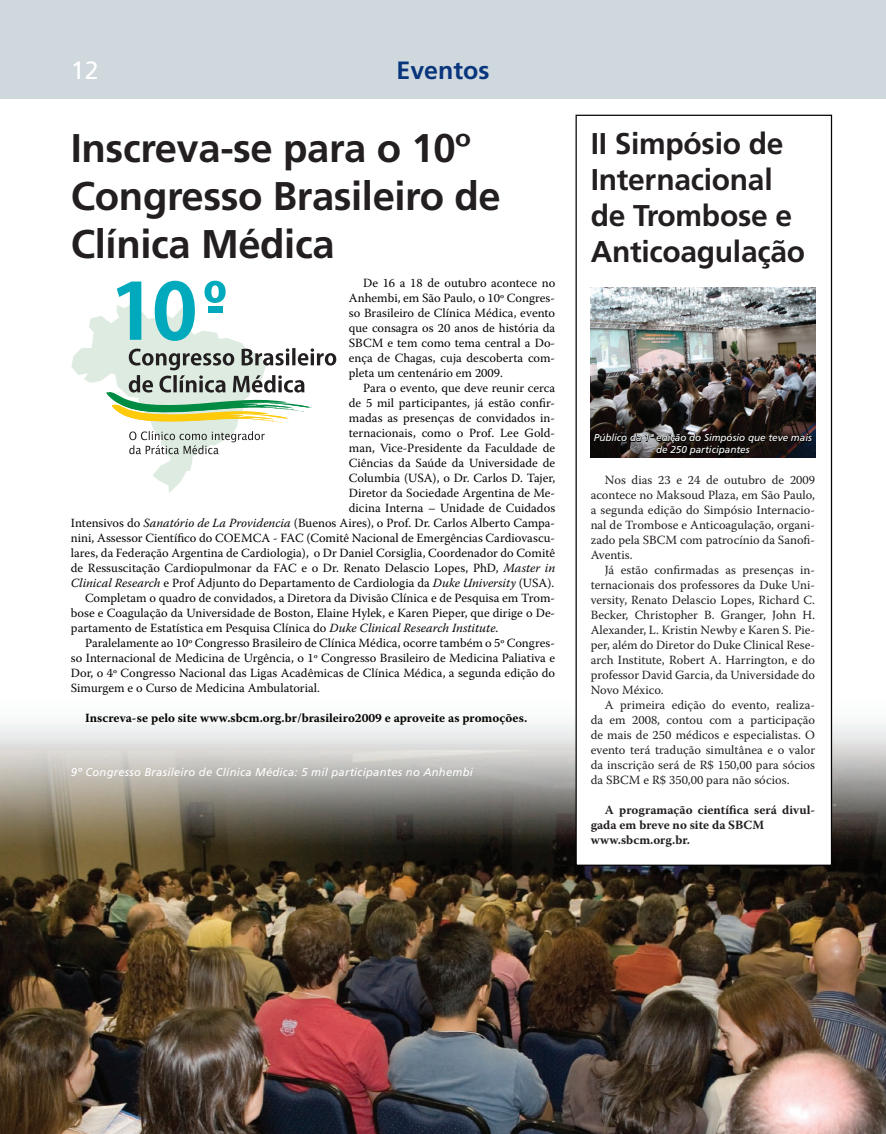
<style>
.page{position:relative;width:886px;height:1134px;background:#fff}
.page>*{position:absolute;margin:0;border:0;box-sizing:border-box;transform-origin:0 0}
.t1{font:700 40px/48px "Frutiger LT Std";letter-spacing:-.01em;color:#231f20}
.t2{font:700 30px/36px "Frutiger LT Std";letter-spacing:-.01em;color:#231f20}
.t3{font:700 25px "Frutiger LT Std";color:#08357c}
.t4{font:25px "Frutiger LT Std";color:#fff}
.t5{font:12.5px/15px "Warnock Pro";color:#040503;text-align:justify}
.t6{font:12.5px/15px "Warnock Pro";color:#231f20;text-align:justify}
.t7{font:700 12.5px "Warnock Pro";color:#040503}
.t8{font:700 12.5px/15px "Warnock Pro";color:#231f20}
.t9{font:italic 11.25px "Frutiger LT Std";letter-spacing:.02em;color:#fff}
.t10{font:italic 10px/12px "Frutiger LT Std";letter-spacing:-.005em;color:#fff;text-align:center}
.s1{font-style:italic}
</style>
<div class="page">
<img style="left:0;top:649px;width:886px;height:485px">
<div style="left:576px;top:115px;width:255px;height:750px;background:#fff"></div>
<div style="left:575px;top:115px;width:257px;height:751px;border:1px solid #040503"></div>
<div style="left:0;top:0;width:886px;height:99px;background:#cfd8dd"></div>
<svg style="left:71px;top:281px;width:265px;height:212px"></svg>
<img style="left:591px;top:288px;width:224px;height:169px">
<svg style="left:593px;top:431px;width:220px;height:27px"></svg>
<h3 class="t4" style="left:71px;top:56px;width:29px">12</h3>
<h3 class="t3" style="left:396px;top:56px;width:95px">Eventos</h3>
<h1 class="t1" style="left:71px;top:124px;width:431px">Inscreva-se para o 10º<br>Congresso Brasileiro de<br>Clínica Médica</h1>
<p class="t5" style="left:349px;top:275px;width:208px;text-indent:14px">De 16 a 18 de outubro acontece no Anhembi, em São Paulo, o 10º Congres&shy;so Brasileiro de Clínica Médica, evento que consagra os 20 anos de história da SBCM e tem como tema central a Do&shy;ença de Chagas, cuja descoberta com&shy;pleta um centenário em 2009.</p>
<p class="t5" style="left:363px;top:380px;width:194px">Para o evento, que deve reunir cerca</p>
<p class="t5" style="left:349px;top:395px;width:208px">de 5 mil participantes, já estão confir-</p>
<p class="t5" style="left:349px;top:410px;width:208px">madas as presenças de convidados in-</p>
<p class="t5" style="left:349px;top:425px;width:208px">ternacionais, como o Prof. Lee Gold-</p>
<p class="t5" style="left:349px;top:440px;width:208px">man, Vice-Presidente da Faculdade de</p>
<p class="t5" style="left:349px;top:455px;width:208px">Ciências da Saúde da Universidade de</p>
<p class="t5" style="left:349px;top:470px;width:208px">Columbia (USA), o Dr. Carlos D. Tajer,</p>
<p class="t5" style="left:349px;top:485px;width:208px">Diretor da Sociedade Argentina de Me-</p>
<p class="t5" style="left:349px;top:500px;width:208px">dicina Interna – Unidade de Cuidados</p>
<p class="t5" style="left:71px;top:515px;width:486px">Intensivos do <span class="s1">Sanatório de La Providencia</span> (Buenos Aires), o Prof. Dr. Carlos Alberto Campa-</p>
<p class="t5" style="left:71px;top:530px;width:486px">nini, Assessor Científico do COEMCA - FAC (Comitê Nacional de Emergências Cardiovascu-</p>
<p class="t5" style="left:71px;top:545px;width:486px">lares, da Federação Argentina de Cardiologia), o Dr Daniel Corsiglia, Coordenador do Comitê</p>
<p class="t5" style="left:71px;top:560px;width:486px">de Ressuscitação Cardiopulmonar da FAC e o Dr. Renato Delascio Lopes, PhD, <span class="s1">Master in</span></p>
<p class="t5" style="left:71px;top:575px;width:485px"><span class="s1">Clinical Research</span> e Prof Adjunto do Departamento de Cardiologia da <span class="s1">Duke University</span> (USA).</p>
<p class="t5" style="left:85px;top:590px;width:472px">Completam o quadro de convidados, a Diretora da Divisão Clínica e de Pesquisa em Trom-</p>
<p class="t5" style="left:71px;top:605px;width:486px">bose e Coagulação da Universidade de Boston, Elaine Hylek, e Karen Pieper, que dirige o De-</p>
<p class="t5" style="left:71px;top:620px;width:429px">partamento de Estatística em Pesquisa Clínica do <span class="s1">Duke Clinical Research Institute</span>.</p>
<p class="t5" style="left:85px;top:635px;width:472px">Paralelamente ao 10º Congresso Brasileiro de Clínica Médica, ocorre também o 5º Congres-</p>
<p class="t5" style="left:71px;top:650px;width:486px">so Internacional de Medicina de Urgência, o 1º Congresso Brasileiro de Medicina Paliativa e</p>
<p class="t5" style="left:71px;top:665px;width:486px">Dor, o 4º Congresso Nacional das Ligas Acadêmicas de Clínica Médica, a segunda edição do</p>
<p class="t5" style="left:71px;top:680px;width:251px">Simurgem e o Curso de Medicina Ambulatorial.</p>
<p class="t7" style="left:85px;top:710px;width:444px">Inscreva-se pelo site www.sbcm.org.br/brasileiro2009 e aproveite as promoções.</p>
<p class="t9" style="left:71px;top:766px;width:404px">9º Congresso Brasileiro de Clínica Médica: 5 mil participantes no Anhembi</p>
<h2 class="t2" style="left:591px;top:126px;width:216px">II Simpósio de<br>Internacional de Trombose e<br>Anticoagulação</h2>
<p class="t10" style="left:594px;top:432px;width:220px">Público da 1ª edição do Simpósio que teve mais de 250 participantes</p>
<p class="t6" style="left:591px;top:472px;width:226px;text-indent:14px">Nos dias 23 e 24 de outubro de 2009 acontece no Maksoud Plaza, em São Paulo, a segunda edição do Simpósio Internacio&shy;nal de Trombose e Anticoagulação, organi&shy;zado pela SBCM com patrocínio da Sanofi-Aventis.</p>
<p class="t6" style="left:591px;top:562px;width:226px;text-indent:14px">Já estão confirmadas as presenças in&shy;ternacionais dos professores da Duke Uni&shy;versity, Renato Delascio Lopes, Richard C.<br>Becker, Christopher B. Granger, John H.<br>Alexander, L. Kristin Newby e Karen S. Pie&shy;per, além do Diretor do Duke Clinical Rese&shy;arch Institute, Robert A. Harrington, e do professor David Garcia, da Universidade do Novo México.</p>
<p class="t6" style="left:591px;top:697px;width:226px;text-indent:14px">A primeira edição do evento, realiza&shy;da em 2008, contou com a participação de mais de 250 médicos e especialistas. O evento terá tradução simultânea e o valor da inscrição será de R$ 150,00 para sócios da SBCM e R$ 350,00 para não sócios.</p>
<p class="t8" style="left:591px;top:802px;width:226px;text-indent:14px">A programação científica será divul&shy;gada em breve no site da SBCM www.sbcm.org.br.</p>
</div>
